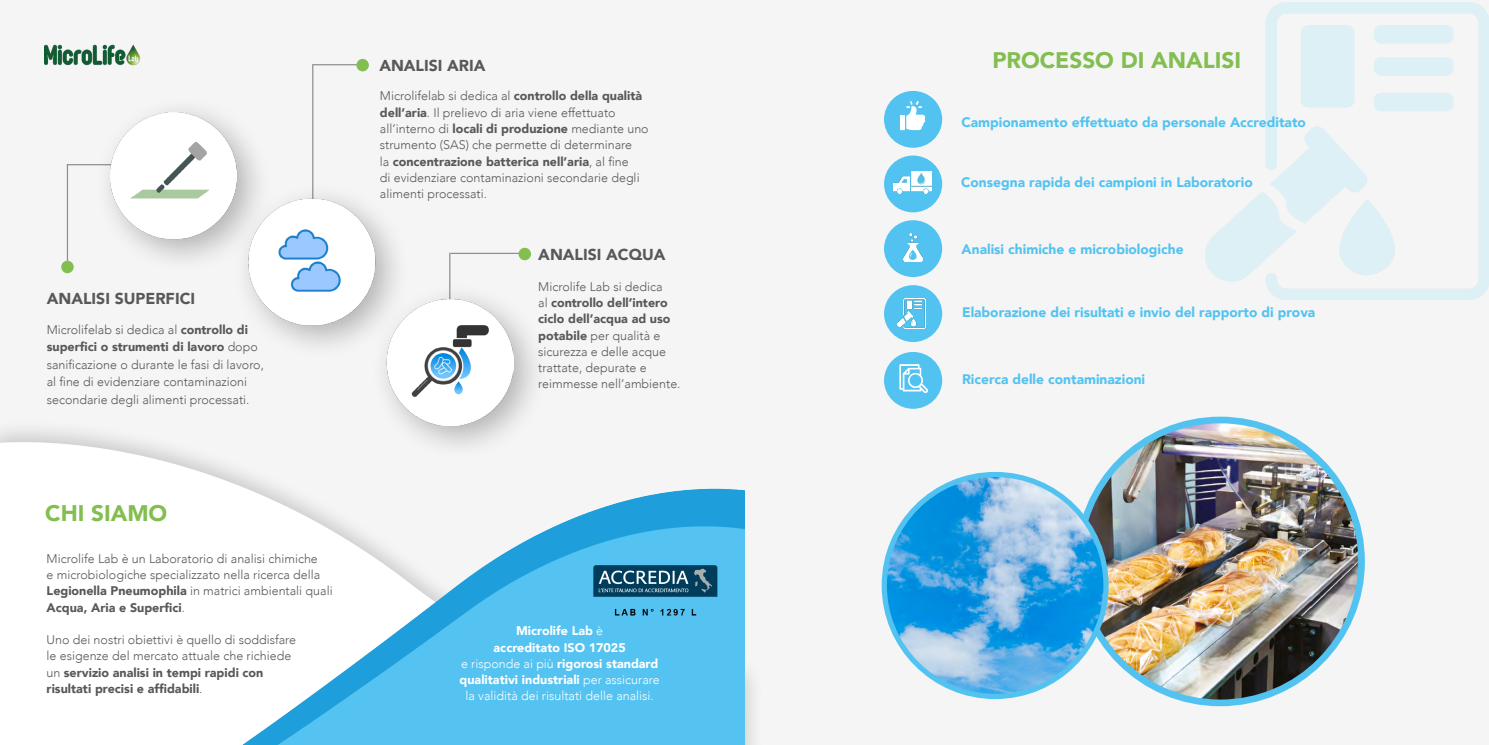
<style>
.page{position:relative;width:1489px;height:745px;background:#fff}
.page>*{position:absolute;margin:0;border:0;box-sizing:border-box;transform-origin:0 0}
.t1{font:900 22.5px "Avenir";color:#83be50}
.t2{font:900 15.75px "Avenir";color:#585856}
.t3{font:900 13.75px "Avenir";color:#52c3f1}
.t4{font:300 12.5px/16.2px "Avenir";color:#585856}
.t5{font:900 12.5px/16.2px "Avenir";color:#fff;text-align:center}
.s1{font-weight:900}
.s2{font-weight:300}
</style>
<div class="page">
<div style="left:0;top:0;width:1488px;height:744px;background:#f5f5f5"></div>
<img style="left:1205px;top:2px;width:283px;height:297px">
<div style="left:0;top:417px;width:765px;height:327px;background:#000;opacity:.2"></div>
<img style="left:0;top:442px;width:744px;height:302px">
<img style="left:177px;top:465px;width:567px;height:279px">
<img style="left:1078px;top:419px;width:283px;height:283px;border-radius:141px">
<div style="left:884px;top:155px;width:58px;height:57px;background:#52c3f1;border-radius:50%"></div>
<div style="left:884px;top:91px;width:58px;height:57px;background:#52c3f1;border-radius:50%"></div>
<div style="left:884px;top:220px;width:58px;height:57px;background:#52c3f1;border-radius:50%"></div>
<div style="left:884px;top:285px;width:58px;height:57px;background:#52c3f1;border-radius:50%"></div>
<div style="left:884px;top:352px;width:58px;height:56px;background:#52c3f1;border-radius:50%"></div>
<img style="left:893px;top:172px;width:38px;height:22px">
<img style="left:884px;top:474px;width:221px;height:222px;border-radius:111px">
<div style="left:881px;top:471px;width:227px;height:227px;border:5px solid #52c3f1;border-radius:50%"></div>
<img style="left:45px;top:44px;width:95px;height:22px">
<hr style="left:312px;top:65px;width:1px;height:144px;background:#908f8f">
<hr style="left:67px;top:164px;width:1px;height:103px;background:#908f8f">
<hr style="left:312px;top:64px;width:50px;height:1px;background:#908f8f">
<hr style="left:67px;top:164px;width:50px;height:1px;background:#908f8f">
<div style="left:356px;top:59px;width:13px;height:12px;background:#83be50;border-radius:50%"></div>
<div style="left:61px;top:260px;width:13px;height:13px;background:#83be50;border-radius:50%"></div>
<div style="left:93px;top:94px;width:456px;height:367px;background:#000;opacity:.28"></div>
<img style="left:111px;top:113px;width:402px;height:312px">
<img style="left:903px;top:233px;width:19px;height:28px">
<img style="left:897px;top:298px;width:28px;height:30px">
<div style="left:899px;top:115px;width:6px;height:15px;background:#fff"></div>
<svg style="left:906px;top:101px;width:19px;height:29px"></svg>
<svg style="left:899px;top:364px;width:29px;height:29px"></svg>
<img style="left:590px;top:534px;width:127px;height:91px">
<p class="t2" style="left:47px;top:284px;width:150px">ANALISI SUPERFICI</p>
<p class="t4" style="left:47px;top:320px;width:219px;line-height:17.5px">Microlifelab si dedica al <span class="s1">controllo di superfici o strumenti di lavoro</span> dopo sanificazione o durante le fasi di lavoro, al fine di evidenziare contaminazioni secondarie degli alimenti processati.</p>
<h1 class="t1" style="left:45px;top:493px;width:124px">CHI SIAMO</h1>
<p class="t4" style="left:47px;top:550px;width:287px">Microlife Lab è un Laboratorio di analisi chimiche<br>e microbiologiche specializzato nella ricerca della <span class="s1">Legionella Pneumophila</span> in matrici ambientali quali <span class="s1">Acqua, Aria e Superfici</span>.</p>
<p class="t4" style="left:47px;top:631px;width:251px">Uno dei nostri obiettivi è quello di soddisfare le esigenze del mercato attuale che richiede un <span class="s1">servizio analisi in tempi rapidi con risultati precisi e affidabili</span>.</p>
<p class="t2" style="left:379px;top:52px;width:108px">ANALISI ARIA</p>
<p class="t4" style="left:380px;top:88px;width:270px">Microlifelab si dedica al <span class="s1">controllo della qualità dell’aria</span>. Il prelievo di aria viene effettuato all’interno di <span class="s1">locali di produzione</span> mediante uno strumento (SAS) che permette di determinare<br>la <span class="s1">concentrazione batterica nell’aria</span>, al fine<br>di evidenziare contaminazioni secondarie degli alimenti processati.</p>
<p class="t2" style="left:538px;top:240px;width:129px">ANALISI ACQUA</p>
<p class="t4" style="left:538px;top:278px;width:144px">Microlife Lab si dedica<br>al <span class="s1">controllo dell’intero ciclo dell’acqua ad uso potabile</span> per qualità e sicurezza e delle acque trattate, depurate e reimmesse nell’ambiente.</p>
<p class="t5" style="left:459px;top:622px;width:202px">Microlife Lab <span class="s2">è<br></span>accreditato ISO 17025<br><span class="s2">e risponde ai più</span> rigorosi standard qualitativi industriali <span class="s2">per assicurare la validità dei risultati delle analisi.</span></p>
<h1 class="t1" style="left:992px;top:41px;width:250px">PROCESSO DI ANALISI</h1>
<p class="t3" style="left:961px;top:110px;width:346px">Campionamento effettuato da personale Accreditato</p>
<p class="t3" style="left:961px;top:171px;width:293px">Consegna rapida dei campioni in Laboratorio</p>
<p class="t3" style="left:961px;top:237px;width:223px">Analisi chimiche e microbiologiche</p>
<p class="t3" style="left:961px;top:300px;width:355px">Elaborazione dei risultati e invio del rapporto di prova</p>
<p class="t3" style="left:961px;top:367px;width:185px">Ricerca delle contaminazioni</p>
</div>
